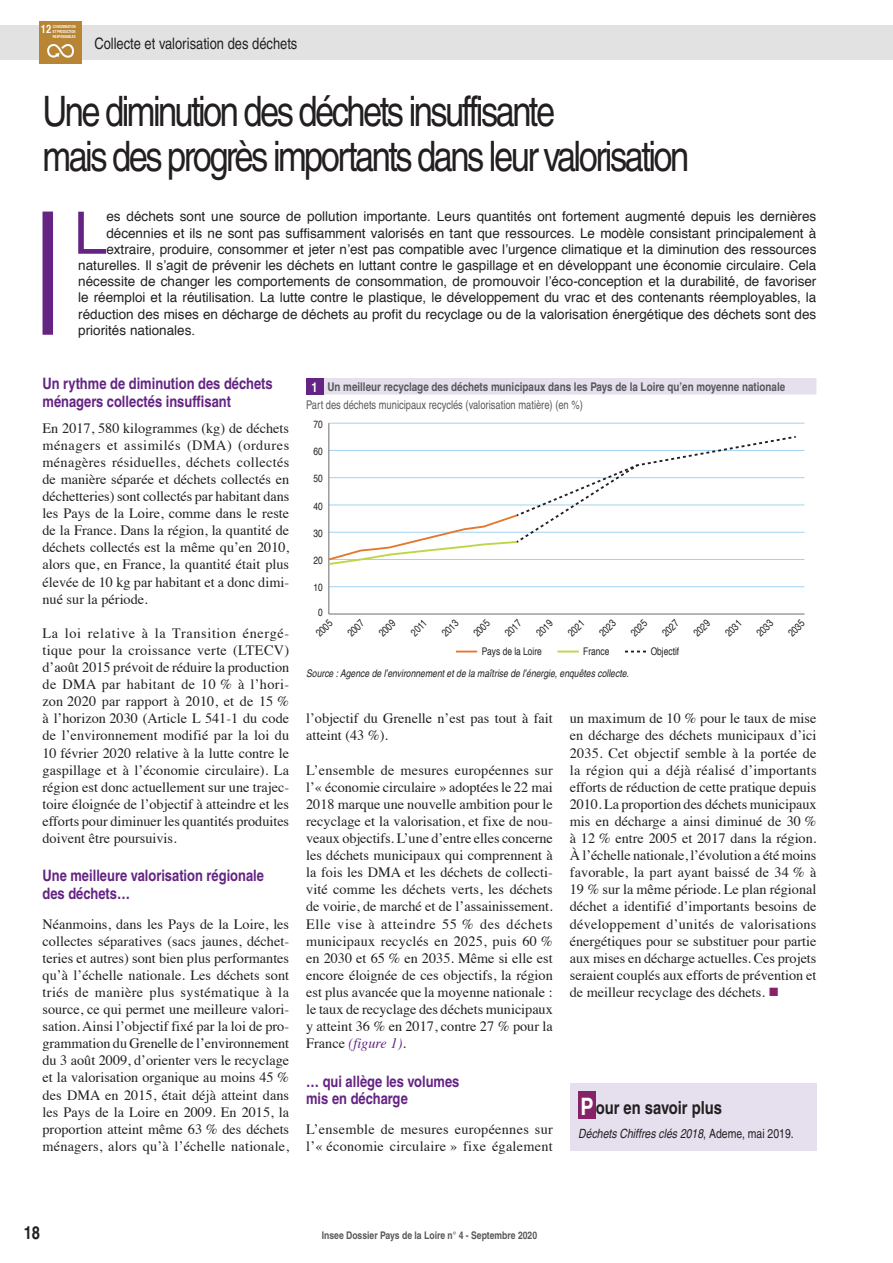
<style>
.page{position:relative;width:893px;height:1263px;background:#fff}
.page>*{position:absolute;margin:0;border:0;box-sizing:border-box;transform-origin:0 0}
.t1{font:58.95px "Helvetica Neue";color:#642483}
.t2{font:condensed 42px/45px "Helvetica";letter-spacing:-.06em;color:#231f20}
.t3{font:700 condensed 18px "Helvetica";color:#231f20}
.t4{font:700 condensed 15.75px/17.1px "Helvetica";color:#642483}
.t5{font:condensed 15.75px "Helvetica";color:#231f20}
.t6{font:14.25px/17.1px "Times";color:#231f20;text-align:justify}
.t7{font:14.25px/17.1px "Times";letter-spacing:.02em;color:#231f20}
.t8{font:13.5px "Helvetica";color:#231f20}
.t9{font:700 condensed 13.5px "Helvetica";color:#fff}
.t10{font:italic condensed 12.75px "Helvetica";color:#231f20}
.t11{font:700 condensed 12px "Helvetica";color:#57585a}
.t12{font:condensed 12px "Helvetica";color:#57585a;scale:.95 1}
.t13{font:700 11.55px "Helvetica";color:#fff;scale:.8 1}
.t14{font:10.5px "Helvetica";color:#231f20;scale:.8 1}
.t15{font:italic condensed 10.5px "Helvetica";color:#231f20}
.t16{font:700 condensed 10.5px "Helvetica";color:#57585a}
.t17{font:700 4.05px/4.9px "Helvetica";color:#fff;text-align:justify;scale:.66 1}
.s1{font-style:italic;color:#642483}
.s2{color:#862268}
.s3{font-size:24px;color:#fff}
.s4{font-style:normal}
</style>
<div class="page">
<div style="left:0;top:26px;width:893px;height:34px;background:#e2e2e2"></div>
<div style="left:40px;top:21px;width:42px;height:43px;background:#b88535"></div>
<svg style="left:47px;top:44px;width:27px;height:14px"></svg>
<div style="left:43px;top:212px;width:10px;height:123px;background:#642483"></div>
<div style="left:306px;top:378px;width:510px;height:16px;background:#e6dfed"></div>
<hr style="left:329px;top:586px;width:475px;height:1px;background:#a1d2f1">
<hr style="left:329px;top:559px;width:475px;height:1px;background:#a1d2f1">
<hr style="left:329px;top:532px;width:475px;height:1px;background:#a1d2f1">
<hr style="left:329px;top:505px;width:475px;height:1px;background:#a1d2f1">
<hr style="left:329px;top:477px;width:475px;height:1px;background:#a1d2f1">
<hr style="left:329px;top:450px;width:475px;height:1px;background:#a1d2f1">
<hr style="left:329px;top:423px;width:475px;height:1px;background:#a1d2f1">
<hr style="left:329px;top:614px;width:475px;height:1px;background:#6c6d70">
<svg style="left:456px;top:651px;width:21px;height:1px"></svg>
<svg style="left:557px;top:651px;width:22px;height:1px"></svg>
<svg style="left:625px;top:651px;width:21px;height:1px"></svg>
<hr style="left:328px;top:423px;width:1px;height:191px;background:#6c6d70">
<svg style="left:328px;top:435px;width:468px;height:131px"></svg>
<div style="left:306px;top:378px;width:17px;height:17px;background:#642483"></div>
<div style="left:570px;top:1083px;width:246px;height:68px;background:#e6dfed"></div>
<div style="left:578px;top:1092px;width:18px;height:27px;background:#862268"></div>
<p class="t13" style="left:41px;top:20px;width:14px">12</p>
<p class="t17" style="left:53px;top:24px;width:36px">CONSOMMATION ET PRODUCTION RESPONSABLES</p>
<p class="t5" style="left:94px;top:34px;width:205px">Collecte et valorisation des déchets</p>
<h2 class="t2" style="left:43px;top:89px;width:648px">Une diminution des déchets insuffisante<br>mais des progrès importants dans leur valorisation</h2>
<h1 class="t1" style="left:74px;top:190px;width:34px">L</h1>
<p class="t8" style="left:106px;top:206px;width:711px">es déchets sont une source de pollution importante. Leurs quantités ont fortement augmenté depuis les dernières</p>
<p class="t8" style="left:106px;top:222px;width:711px">décennies et ils ne sont pas suffisamment valorisés en tant que ressources. Le modèle consistant principalement à</p>
<p class="t8" style="left:106px;top:239px;width:711px">extraire, produire, consommer et jeter n’est pas compatible avec l’urgence climatique et la diminution des ressources</p>
<p class="t8" style="left:78px;top:255px;width:740px">naturelles. Il s’agit de prévenir les déchets en luttant contre le gaspillage et en développant une économie circulaire. Cela</p>
<p class="t8" style="left:78px;top:271px;width:740px">nécessite de changer les comportements de consommation, de promouvoir l’éco-conception et la durabilité, de favoriser</p>
<p class="t8" style="left:78px;top:287px;width:740px">le réemploi et la réutilisation. La lutte contre le plastique, le développement du vrac et des contenants réemployables, la</p>
<p class="t8" style="left:78px;top:303px;width:740px">réduction des mises en décharge de déchets au profit du recyclage ou de la valorisation énergétique des déchets sont des</p>
<p class="t8" style="left:78px;top:320px;width:119px">priorités nationales.</p>
<p class="t4" style="left:43px;top:375px;width:232px">Un rythme de diminution des déchets ménagers collectés insuffisant</p>
<p class="t6" style="left:43px;top:418px;width:248px">En 2017, 580 kilogrammes (kg) de déchets ménagers et assimilés (DMA) (ordures ménagères résiduelles, déchets collectés de manière séparée et déchets collectés en déchetteries) sont collectés par habitant dans les Pays de la Loire, comme dans le reste de la France. Dans la région, la quantité de déchets collectés est la même qu’en 2010, alors que, en France, la quantité était plus élevée de 10 kg par habitant et a donc dimi&shy;nué sur la période.</p>
<p class="t6" style="left:43px;top:623px;width:248px">La loi relative à la Transition énergé&shy;tique pour la croissance verte (LTECV) d’août 2015 prévoit de réduire la production de DMA par habitant de 10 % à l’hori&shy;zon 2020 par rapport à 2010, et de 15 % à l’horizon 2030 (Article L 541-1 du code de l’environnement modifié par la loi du 10 février 2020 relative à la lutte contre le gaspillage et à l’économie circulaire). La région est donc actuellement sur une trajec&shy;toire éloignée de l’objectif à atteindre et les efforts pour diminuer les quantités produites doivent être poursuivis.</p>
<p class="t4" style="left:43px;top:867px;width:223px">Une meilleure valorisation régionale des déchets…</p>
<p class="t6" style="left:43px;top:914px;width:248px">Néanmoins, dans les Pays de la Loire, les collectes séparatives (sacs jaunes, déchet&shy;teries et autres) sont bien plus performantes qu’à l’échelle nationale. Les déchets sont triés de manière plus systématique à la source, ce qui permet une meilleure valori&shy;sation. Ainsi l’objectif fixé par la loi de pro&shy;grammation du Grenelle de l’environnement du 3 août 2009, d’orienter vers le recyclage et la valorisation organique au moins 45 % des DMA en 2015, était déjà atteint dans les Pays de la Loire en 2009. En 2015, la proportion atteint même 63 % des déchets ménagers, alors qu’à l’échelle nationale,</p>
<p class="t11" style="left:327px;top:379px;width:459px">Un meilleur recyclage des déchets municipaux dans les Pays de la Loire qu’en moyenne nationale</p>
<p class="t12" style="left:306px;top:397px;width:293px">Part des déchets municipaux recyclés (valorisation matière) (en %)</p>
<p class="t9" style="left:312px;top:379px;width:8px">1</p>
<p class="t14" style="left:313px;top:416px;width:13px">70</p>
<p class="t14" style="left:313px;top:443px;width:13px">60</p>
<p class="t14" style="left:313px;top:470px;width:13px">50</p>
<p class="t14" style="left:313px;top:498px;width:13px">40</p>
<p class="t14" style="left:313px;top:525px;width:13px">30</p>
<p class="t14" style="left:313px;top:552px;width:13px">20</p>
<p class="t14" style="left:313px;top:579px;width:13px">10</p>
<p class="t14" style="left:318px;top:604px;width:7px">0</p>
<p class="t14" style="left:312px;top:629px;width:25px;rotate:-45deg">2005</p>
<p class="t14" style="left:343px;top:629px;width:25px;rotate:-45deg">2007</p>
<p class="t14" style="left:375px;top:629px;width:25px;rotate:-45deg">2009</p>
<p class="t14" style="left:407px;top:628px;width:24px;rotate:-45deg">2011</p>
<p class="t14" style="left:438px;top:629px;width:25px;rotate:-45deg">2013</p>
<p class="t14" style="left:469px;top:629px;width:25px;rotate:-45deg">2005</p>
<p class="t14" style="left:501px;top:629px;width:25px;rotate:-45deg">2017</p>
<p class="t14" style="left:532px;top:629px;width:25px;rotate:-45deg">2019</p>
<p class="t14" style="left:564px;top:629px;width:25px;rotate:-45deg">2021</p>
<p class="t14" style="left:595px;top:629px;width:25px;rotate:-45deg">2023</p>
<p class="t14" style="left:627px;top:629px;width:25px;rotate:-45deg">2025</p>
<p class="t14" style="left:658px;top:629px;width:25px;rotate:-45deg">2027</p>
<p class="t14" style="left:690px;top:629px;width:25px;rotate:-45deg">2029</p>
<p class="t14" style="left:721px;top:629px;width:25px;rotate:-45deg">2031</p>
<p class="t14" style="left:753px;top:629px;width:25px;rotate:-45deg">2033</p>
<p class="t14" style="left:784px;top:629px;width:25px;rotate:-45deg">2035</p>
<p class="t14" style="left:482px;top:643px;width:77px">Pays de la Loire</p>
<p class="t14" style="left:583px;top:643px;width:34px">France</p>
<p class="t14" style="left:651px;top:643px;width:37px">Objectif</p>
<p class="t15" style="left:306px;top:667px;width:324px">Source : Agence de l’environnement et de la maîtrise de l’énergie, enquêtes collecte.</p>
<p class="t6" style="left:306px;top:709px;width:248px">l’objectif du Grenelle n’est pas tout à fait atteint (43 %).</p>
<p class="t6" style="left:306px;top:760px;width:248px">L’ensemble de mesures européennes sur l’« économie circulaire » adoptées le 22 mai 2018 marque une nouvelle ambition pour le recyclage et la valorisation, et fixe de nou&shy;veaux objectifs. L’une d’entre elles concerne les déchets municipaux qui comprennent à la fois les DMA et les déchets de collecti&shy;vité comme les déchets verts, les déchets de voirie, de marché et de l’assainissement.<br>Elle vise à atteindre 55 % des déchets municipaux recyclés en 2025, puis 60 % en 2030 et 65 % en 2035. Même si elle est encore éloignée de ces objectifs, la région est plus avancée que la moyenne nationale : le taux de recyclage des déchets municipaux y atteint 36 % en 2017, contre 27 % pour la France <span class="s1">(figure 1)</span>.</p>
<p class="t4" style="left:306px;top:1072px;width:155px">… qui allège les volumes mis en décharge</p>
<p class="t7" style="left:306px;top:1119px;width:248px">L’ensemble de mesures européennes sur l’« économie circulaire » fixe également</p>
<p class="t6" style="left:570px;top:709px;width:248px">un maximum de 10 % pour le taux de mise en décharge des déchets municipaux d’ici 2035. Cet objectif semble à la portée de la région qui a déjà réalisé d’importants efforts de réduction de cette pratique depuis 2010. La proportion des déchets municipaux mis en décharge a ainsi diminué de 30 % à 12 % entre 2005 et 2017 dans la région.<br>À l’échelle nationale, l’évolution a été moins favorable, la part ayant baissé de 34 % à 19 % sur la même période. Le plan régional déchet a identifié d’importants besoins de développement d’unités de valorisations énergétiques pour se substituer pour partie aux mises en décharge actuelles. Ces projets seraient couplés aux efforts de prévention et de meilleur recyclage des déchets. <span class="s2">■</span></p>
<p class="t3" style="left:580px;top:1097px;width:143px"><span class="s3">P</span>our en savoir plus</p>
<p class="t10" style="left:578px;top:1126px;width:217px">Déchets Chiffres clés 2018<span class="s4">, Ademe, mai 2019.</span></p>
<p class="t3" style="left:24px;top:1221px;width:18px">18</p>
<p class="t16" style="left:322px;top:1229px;width:217px">Insee Dossier Pays de la Loire n° 4 - Septembre 2020</p>
</div>
